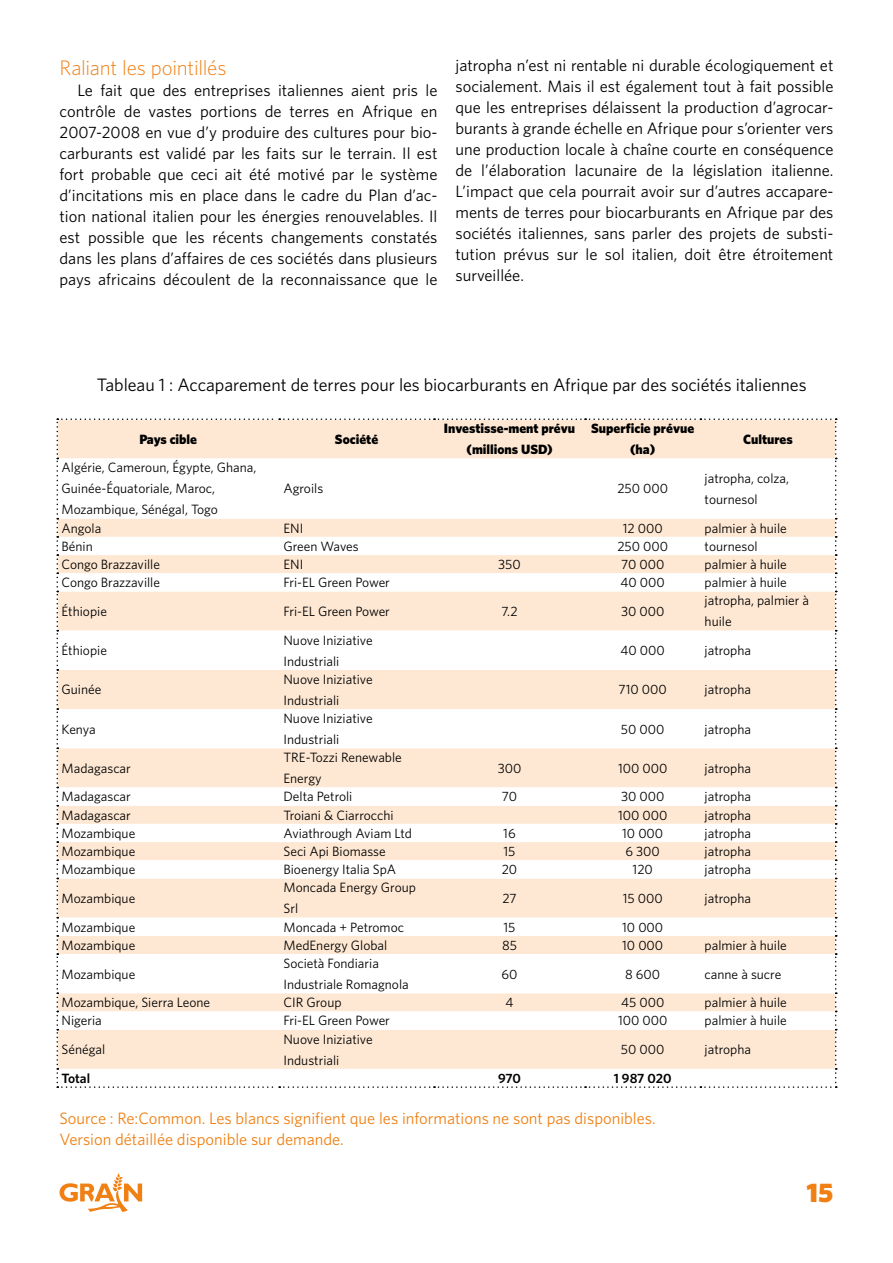
<style>
.page{position:relative;width:893px;height:1263px;background:#fff}
.page>*{position:absolute;margin:0;border:0;box-sizing:border-box;transform-origin:0 0}
.t1{font:900 27px "Whitney";color:#f08013}
.t2{font:300 21px "Whitney";letter-spacing:-.01em;color:#f08013}
.t3{font:18px "Whitney";letter-spacing:-.005em;color:#000}
.t4{font:16.5px/21px "Whitney";color:#000;text-align:justify}
.t5{font:16.5px/21px "Whitney";color:#f08013}
.t6{font:13.5px/21px "Whitney";color:#000}
.t7{font:900 13.5px/21px "Whitney";color:#000;text-align:center}
.t8{font:600 13.5px "Whitney";letter-spacing:-.005em;color:#000}
</style>
<div class="page">
<svg style="left:60px;top:1173px;width:82px;height:39px"></svg>
<svg style="left:57px;top:418px;width:780px;height:670px"></svg>
<h2 class="t2" style="left:60px;top:55px;width:168px">Raliant les pointillés</h2>
<p class="t4" style="left:60px;top:79px;width:379px;text-indent:18px">Le fait que des entreprises italiennes aient pris le contrôle de vastes portions de terres en Afrique en 2007-2008 en vue d’y produire des cultures pour bio&shy;carburants est validé par les faits sur le terrain. Il est fort probable que ceci ait été motivé par le système d’incitations mis en place dans le cadre du Plan d’ac&shy;tion national italien pour les énergies renouvelables. Il est possible que les récents changements constatés dans les plans d’affaires de ces sociétés dans plusieurs pays africains découlent de la reconnaissance que le</p>
<p class="t4" style="left:455px;top:55px;width:379px">jatropha n’est ni rentable ni durable écologiquement et socialement. Mais il est également tout à fait possible que les entreprises délaissent la production d’agrocar&shy;burants à grande échelle en Afrique pour s’orienter vers une production locale à chaîne courte en conséquence de l’élaboration lacunaire de la législation italienne.<br>L’impact que cela pourrait avoir sur d’autres accapare&shy;ments de terres pour biocarburants en Afrique par des sociétés italiennes, sans parler des projets de substi&shy;tution prévus sur le sol italien, doit être étroitement surveillée.</p>
<h3 class="t3" style="left:97px;top:375px;width:711px">Tableau 1 : Accaparement de terres pour les biocarburants en Afrique par des sociétés italiennes</h3>
<p class="t7" style="left:139px;top:428px;width:59px">Pays cible</p>
<p class="t7" style="left:335px;top:428px;width:45px">Société</p>
<p class="t7" style="left:444px;top:418px;width:133px">Investisse-ment prévu (millions USD)</p>
<p class="t7" style="left:591px;top:418px;width:104px">Superficie prévue (ha)</p>
<p class="t7" style="left:743px;top:428px;width:51px">Cultures</p>
<p class="t6" style="left:62px;top:457px;width:196px">Algérie, Cameroun, Égypte, Ghana,<br>Guinée-Équatoriale, Maroc,<br>Mozambique, Sénégal, Togo</p>
<p class="t6" style="left:283px;top:478px;width:41px">Agroils</p>
<p class="t6" style="left:617px;top:478px;width:52px">250 000</p>
<p class="t6" style="left:705px;top:467px;width:86px">jatropha, colza, tournesol</p>
<p class="t6" style="left:62px;top:517px;width:41px">Angola</p>
<p class="t6" style="left:283px;top:517px;width:21px">ENI</p>
<p class="t6" style="left:623px;top:517px;width:42px">12 000</p>
<p class="t6" style="left:705px;top:517px;width:84px">palmier à huile</p>
<p class="t6" style="left:62px;top:535px;width:33px">Bénin</p>
<p class="t6" style="left:283px;top:535px;width:77px">Green Waves</p>
<p class="t6" style="left:617px;top:535px;width:52px">250 000</p>
<p class="t6" style="left:705px;top:535px;width:54px">tournesol</p>
<p class="t6" style="left:62px;top:553px;width:100px">Congo Brazzaville</p>
<p class="t6" style="left:283px;top:553px;width:21px">ENI</p>
<p class="t6" style="left:498px;top:553px;width:24px">350</p>
<p class="t6" style="left:621px;top:553px;width:45px">70 000</p>
<p class="t6" style="left:705px;top:553px;width:84px">palmier à huile</p>
<p class="t6" style="left:62px;top:572px;width:100px">Congo Brazzaville</p>
<p class="t6" style="left:283px;top:572px;width:108px">Fri-EL Green Power</p>
<p class="t6" style="left:621px;top:572px;width:46px">40 000</p>
<p class="t6" style="left:705px;top:572px;width:84px">palmier à huile</p>
<p class="t6" style="left:62px;top:600px;width:47px">Éthiopie</p>
<p class="t6" style="left:283px;top:600px;width:108px">Fri-EL Green Power</p>
<p class="t6" style="left:501px;top:600px;width:18px">7.2</p>
<p class="t6" style="left:621px;top:600px;width:45px">30 000</p>
<p class="t6" style="left:705px;top:590px;width:106px">jatropha, palmier à huile</p>
<p class="t6" style="left:62px;top:640px;width:47px">Éthiopie</p>
<p class="t6" style="left:283px;top:629px;width:91px">Nuove Iniziative<br>Industriali</p>
<p class="t6" style="left:621px;top:640px;width:46px">40 000</p>
<p class="t6" style="left:705px;top:640px;width:48px">jatropha</p>
<p class="t6" style="left:62px;top:679px;width:41px">Guinée</p>
<p class="t6" style="left:283px;top:668px;width:91px">Nuove Iniziative<br>Industriali</p>
<p class="t6" style="left:618px;top:679px;width:50px">710 000</p>
<p class="t6" style="left:705px;top:679px;width:48px">jatropha</p>
<p class="t6" style="left:62px;top:718px;width:36px">Kenya</p>
<p class="t6" style="left:283px;top:707px;width:91px">Nuove Iniziative<br>Industriali</p>
<p class="t6" style="left:621px;top:718px;width:45px">50 000</p>
<p class="t6" style="left:705px;top:718px;width:48px">jatropha</p>
<p class="t6" style="left:62px;top:757px;width:71px">Madagascar</p>
<p class="t6" style="left:283px;top:747px;width:120px">TRE-Tozzi Renewable<br>Energy</p>
<p class="t6" style="left:498px;top:757px;width:25px">300</p>
<p class="t6" style="left:618px;top:757px;width:51px">100 000</p>
<p class="t6" style="left:705px;top:757px;width:48px">jatropha</p>
<p class="t6" style="left:62px;top:786px;width:71px">Madagascar</p>
<p class="t6" style="left:283px;top:786px;width:70px">Delta Petroli</p>
<p class="t6" style="left:502px;top:786px;width:17px">70</p>
<p class="t6" style="left:621px;top:786px;width:45px">30 000</p>
<p class="t6" style="left:705px;top:786px;width:48px">jatropha</p>
<p class="t6" style="left:62px;top:804px;width:71px">Madagascar</p>
<p class="t6" style="left:283px;top:804px;width:112px">Troiani &amp; Ciarrocchi</p>
<p class="t6" style="left:618px;top:804px;width:51px">100 000</p>
<p class="t6" style="left:705px;top:804px;width:48px">jatropha</p>
<p class="t6" style="left:62px;top:822px;width:75px">Mozambique</p>
<p class="t6" style="left:283px;top:822px;width:130px">Aviathrough Aviam Ltd</p>
<p class="t6" style="left:503px;top:822px;width:14px">16</p>
<p class="t6" style="left:622px;top:822px;width:43px">10 000</p>
<p class="t6" style="left:705px;top:822px;width:48px">jatropha</p>
<p class="t6" style="left:62px;top:840px;width:75px">Mozambique</p>
<p class="t6" style="left:283px;top:840px;width:104px">Seci Api Biomasse</p>
<p class="t6" style="left:503px;top:840px;width:14px">15</p>
<p class="t6" style="left:625px;top:840px;width:36px">6 300</p>
<p class="t6" style="left:705px;top:840px;width:48px">jatropha</p>
<p class="t6" style="left:62px;top:859px;width:75px">Mozambique</p>
<p class="t6" style="left:283px;top:859px;width:114px">Bioenergy Italia SpA</p>
<p class="t6" style="left:502px;top:859px;width:17px">20</p>
<p class="t6" style="left:633px;top:859px;width:22px">120</p>
<p class="t6" style="left:705px;top:859px;width:48px">jatropha</p>
<p class="t6" style="left:62px;top:887px;width:75px">Mozambique</p>
<p class="t6" style="left:283px;top:877px;width:134px">Moncada Energy Group<br>Srl</p>
<p class="t6" style="left:502px;top:887px;width:16px">27</p>
<p class="t6" style="left:623px;top:887px;width:42px">15 000</p>
<p class="t6" style="left:705px;top:887px;width:48px">jatropha</p>
<p class="t6" style="left:62px;top:916px;width:75px">Mozambique</p>
<p class="t6" style="left:283px;top:916px;width:122px">Moncada + Petromoc</p>
<p class="t6" style="left:503px;top:916px;width:14px">15</p>
<p class="t6" style="left:622px;top:916px;width:43px">10 000</p>
<p class="t6" style="left:62px;top:934px;width:75px">Mozambique</p>
<p class="t6" style="left:283px;top:934px;width:105px">MedEnergy Global</p>
<p class="t6" style="left:502px;top:934px;width:16px">85</p>
<p class="t6" style="left:622px;top:934px;width:43px">10 000</p>
<p class="t6" style="left:705px;top:934px;width:84px">palmier à huile</p>
<p class="t6" style="left:62px;top:963px;width:75px">Mozambique</p>
<p class="t6" style="left:283px;top:952px;width:127px">Società Fondiaria<br>Industriale Romagnola</p>
<p class="t6" style="left:501px;top:963px;width:17px">60</p>
<p class="t6" style="left:625px;top:963px;width:37px">8 600</p>
<p class="t6" style="left:705px;top:963px;width:78px">canne à sucre</p>
<p class="t6" style="left:62px;top:992px;width:150px">Mozambique, Sierra Leone</p>
<p class="t6" style="left:283px;top:992px;width:60px">CIR Group</p>
<p class="t6" style="left:505px;top:992px;width:10px">4</p>
<p class="t6" style="left:621px;top:992px;width:45px">45 000</p>
<p class="t6" style="left:705px;top:992px;width:84px">palmier à huile</p>
<p class="t6" style="left:62px;top:1010px;width:42px">Nigeria</p>
<p class="t6" style="left:283px;top:1010px;width:108px">Fri-EL Green Power</p>
<p class="t6" style="left:618px;top:1010px;width:51px">100 000</p>
<p class="t6" style="left:705px;top:1010px;width:84px">palmier à huile</p>
<p class="t6" style="left:62px;top:1039px;width:45px">Sénégal</p>
<p class="t6" style="left:283px;top:1028px;width:91px">Nuove Iniziative<br>Industriali</p>
<p class="t6" style="left:621px;top:1039px;width:45px">50 000</p>
<p class="t6" style="left:705px;top:1039px;width:48px">jatropha</p>
<p class="t8" style="left:62px;top:1070px;width:30px">Total</p>
<p class="t8" style="left:498px;top:1070px;width:24px">970</p>
<p class="t8" style="left:614px;top:1070px;width:59px">1 987 020</p>
<p class="t5" style="left:60px;top:1107px;width:598px">Source : Re:Common. Les blancs signifient que les informations ne sont pas disponibles.<br>Version détaillée disponible sur demande.</p>
<h1 class="t1" style="left:806px;top:1176px;width:28px">15</h1>
</div>
